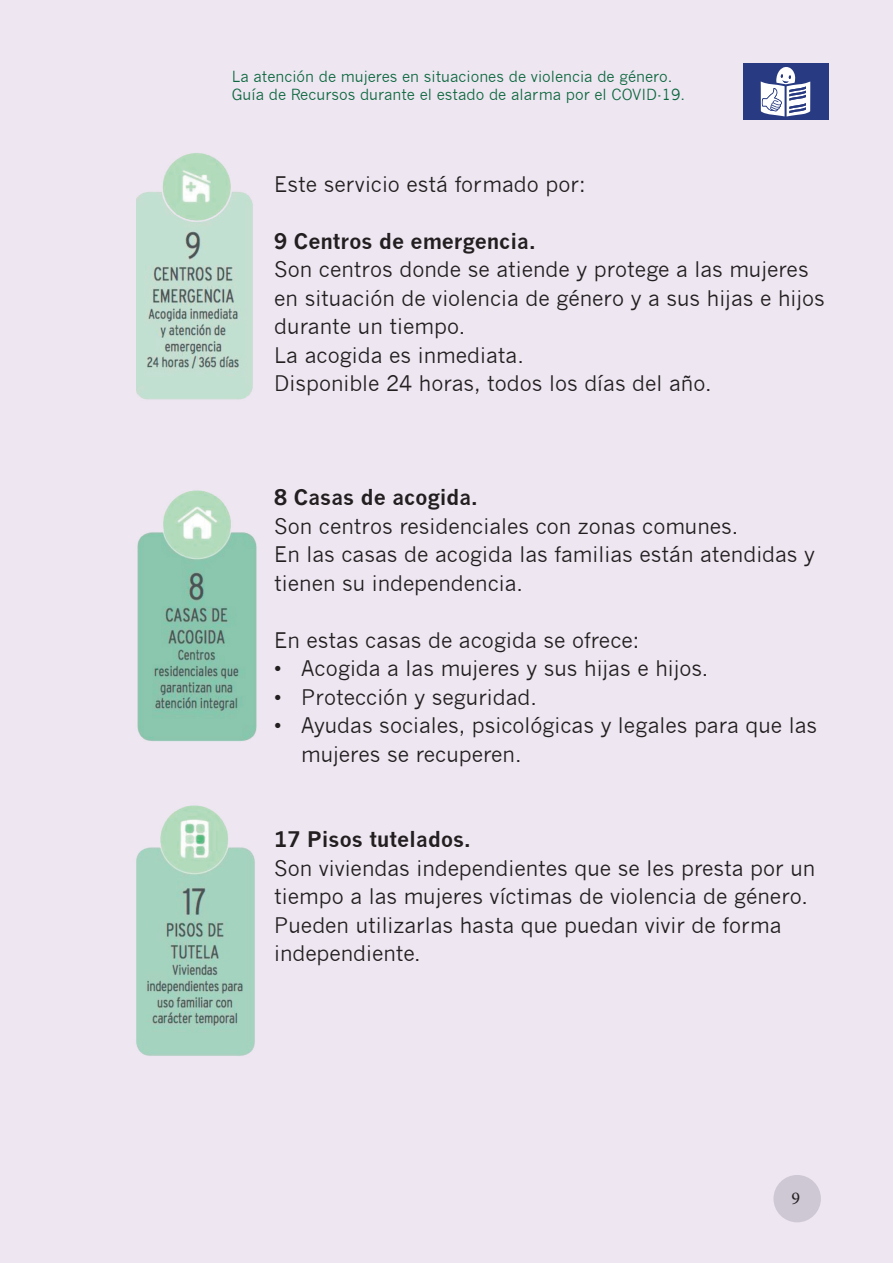
<style>
.page{position:relative;width:893px;height:1263px;background:#eee7f2}
.page>*{position:absolute;margin:0;border:0;box-sizing:border-box;transform-origin:0 0}
.t1{font:21px/28.5px "News Gothic";color:#231f20}
.t2{font:700 21px "News Gothic";color:#231f20}
.t3{font:18px "Minion Pro";color:#231f20}
.t4{font:15px/18px "News Gothic";color:#0e683f}
</style>
<div class="page">
<div style="left:773px;top:1175px;width:48px;height:47px;background:#cec8d4;border-radius:50%"></div>
<div style="left:743px;top:64px;width:86px;height:56px;background:#273a82"></div>
<svg style="left:761px;top:67px;width:49px;height:50px"></svg>
<img style="left:137px;top:490px;width:120px;height:252px">
<img style="left:136px;top:805px;width:119px;height:251px">
<img style="left:136px;top:153px;width:117px;height:247px">
<p class="t4" style="left:232px;top:68px;width:455px">La atención de mujeres en situaciones de violencia de género.<br>Guía de Recursos durante el estado de alarma por el COVID-19.</p>
<p class="t1" style="left:274px;top:170px;width:313px">Este servicio está formado por:</p>
<p class="t2" style="left:274px;top:228px;width:263px">9 Centros de emergencia.</p>
<p class="t1" style="left:274px;top:255px;width:552px">Son centros donde se atiende y protege a las mujeres en situación de violencia de género y a sus hijas e hijos durante un tiempo.<br>La acogida es inmediata.<br>Disponible 24 horas, todos los días del año.</p>
<p class="t2" style="left:274px;top:485px;width:205px">8 Casas de acogida.</p>
<p class="t1" style="left:274px;top:512px;width:542px">Son centros residenciales con zonas comunes.<br>En las casas de acogida las familias están atendidas y tienen su independencia.</p>
<p class="t1" style="left:274px;top:626px;width:367px">En estas casas de acogida se ofrece:</p>
<p class="t1" style="left:274px;top:654px;width:436px">• Acogida a las mujeres y sus hijas e hijos.</p>
<p class="t1" style="left:274px;top:683px;width:264px">• Protección y seguridad.</p>
<p class="t1" style="left:301px;top:711px;width:517px;text-indent:-27px">• Ayudas sociales, psicológicas y legales para que las mujeres se recuperen.</p>
<p class="t2" style="left:274px;top:827px;width:198px">17 Pisos tutelados.</p>
<p class="t1" style="left:274px;top:854px;width:542px">Son viviendas independientes que se les presta por un tiempo a las mujeres víctimas de violencia de género.<br>Pueden utilizarlas hasta que puedan vivir de forma independiente.</p>
<p class="t3" style="left:791px;top:1186px;width:10px">9</p>
</div>
